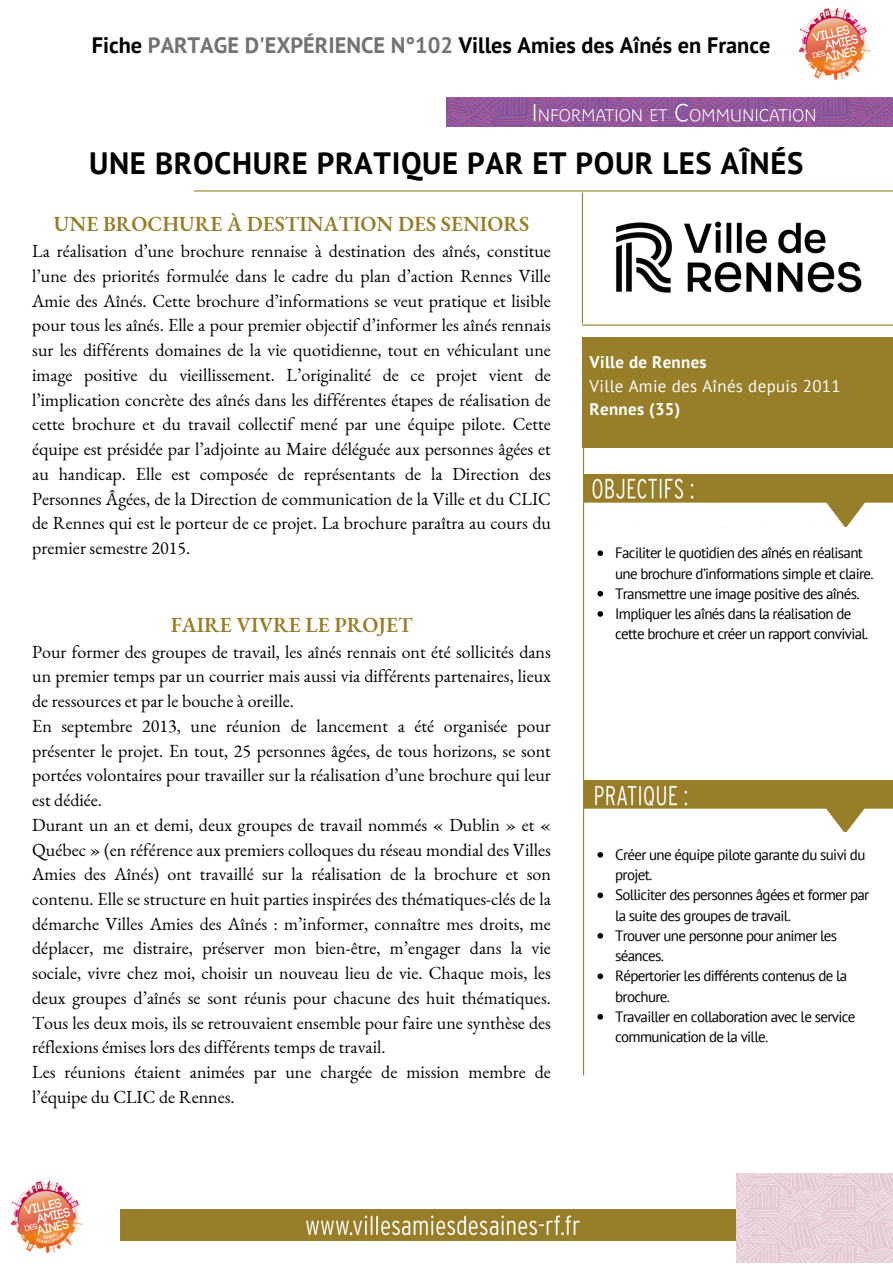
<style>
.page{position:relative;width:893px;height:1264px;background:#fff}
.page>*{position:absolute;margin:0;border:0;box-sizing:border-box;transform-origin:0 0}
.t1{font:700 30.75px "PT Sans";letter-spacing:.02em;color:#000}
.t2{font:700 22.35px "PT Sans";color:#000}
.t3{font:600 21px "EB Garamond";color:#987e28}
.t4{font:18px/24.8px "EB Garamond";color:#000;text-align:justify}
.t5{font:16.95px "PT Sans";letter-spacing:.02em;color:#fff}
.t6{font:700 16.95px "PT Sans";letter-spacing:.02em;color:#fff}
.t7{font:15px/20.2px "PT Sans";letter-spacing:-.045em;color:#000}
.s1{color:#737373}
</style>
<div class="page">
<hr style="left:583px;top:410px;width:1px;height:665px;background:#987e28">
<img style="left:120px;top:1209px;width:616px;height:31px">
<img style="left:736px;top:1173px;width:156px;height:89px">
<img style="left:584px;top:780px;width:308px;height:51px">
<img style="left:584px;top:475px;width:308px;height:51px">
<div style="left:582px;top:338px;width:310px;height:110px;background:#987e28"></div>
<hr style="left:194px;top:190px;width:698px;height:1px;background:#987e28">
<hr style="left:582px;top:193px;width:1px;height:130px;background:#987e28">
<hr style="left:582px;top:324px;width:310px;height:2px;background:#987e28">
<img style="left:12px;top:1181px;width:69px;height:71px">
<img style="left:447px;top:97px;width:445px;height:29px">
<img style="left:799px;top:9px;width:70px;height:70px">
<img style="left:584px;top:190px;width:308px;height:103px">
<svg style="left:597px;top:550px;width:6px;height:6px"></svg>
<svg style="left:597px;top:591px;width:6px;height:5px"></svg>
<svg style="left:597px;top:611px;width:6px;height:5px"></svg>
<svg style="left:597px;top:852px;width:6px;height:5px"></svg>
<svg style="left:597px;top:892px;width:6px;height:6px"></svg>
<svg style="left:597px;top:933px;width:6px;height:5px"></svg>
<svg style="left:597px;top:973px;width:6px;height:6px"></svg>
<svg style="left:597px;top:1014px;width:6px;height:5px"></svg>
<p class="t2" style="left:92px;top:31px;width:680px">Fiche <span class="s1">PARTAGE D'EXPÉRIENCE N°102</span> Villes Amies des Aînés en France</p>
<p class="t1" style="left:89px;top:143px;width:715px">UNE BROCHURE PRATIQUE PAR ET POUR LES AÎNÉS</p>
<p class="t3" style="left:54px;top:210px;width:476px">UNE BROCHURE À DESTINATION DES SENIORS</p>
<p class="t4" style="left:32px;top:238px;width:520px">La réalisation d’une brochure rennaise à destination des aînés, constitue l’une des priorités formulée dans le cadre du plan d’action Rennes Ville Amie des Aînés. Cette brochure d’informations se veut pratique et lisible pour tous les aînés. Elle a pour premier objectif d’informer les aînés rennais sur les différents domaines de la vie quotidienne, tout en véhiculant une image positive du vieillissement. L’originalité de ce projet vient de l’implication concrète des aînés dans les différentes étapes de réalisation de cette brochure et du travail collectif mené par une équipe pilote. Cette équipe est présidée par l’adjointe au Maire déléguée aux personnes âgées et au handicap. Elle est composée de représentants de la Direction des Personnes Âgées, de la Direction de communication de la Ville et du CLIC de Rennes qui est le porteur de ce projet. La brochure paraîtra au cours du premier semestre 2015.</p>
<p class="t3" style="left:171px;top:610px;width:243px">FAIRE VIVRE LE PROJET</p>
<p class="t4" style="left:32px;top:638px;width:520px">Pour former des groupes de travail, les aînés rennais ont été sollicités dans un premier temps par un courrier mais aussi via différents partenaires, lieux de ressources et par le bouche à oreille.</p>
<p class="t4" style="left:32px;top:713px;width:520px">En septembre 2013, une réunion de lancement a été organisée pour présenter le projet. En tout, 25 personnes âgées, de tous horizons, se sont portées volontaires pour travailler sur la réalisation d’une brochure qui leur est dédiée.</p>
<p class="t4" style="left:32px;top:812px;width:520px">Durant un an et demi, deux groupes de travail nommés « Dublin » et « Québec » (en référence aux premiers colloques du réseau mondial des Villes Amies des Aînés) ont travaillé sur la réalisation de la brochure et son contenu. Elle se structure en huit parties inspirées des thématiques-clés de la démarche Villes Amies des Aînés : m’informer, connaître mes droits, me déplacer, me distraire, préserver mon bien-être, m’engager dans la vie sociale, vivre chez moi, choisir un nouveau lieu de vie. Chaque mois, les deux groupes d’aînés se sont réunis pour chacune des huit thématiques.<br>Tous les deux mois, ils se retrouvaient ensemble pour faire une synthèse des réflexions émises lors des différents temps de travail.</p>
<p class="t4" style="left:32px;top:1059px;width:520px">Les réunions étaient animées par une chargée de mission membre de l’équipe du CLIC de Rennes.</p>
<p class="t6" style="left:589px;top:351px;width:119px">Ville de Rennes</p>
<p class="t5" style="left:589px;top:374px;width:252px">Ville Amie des Aînés depuis 2011</p>
<p class="t6" style="left:589px;top:398px;width:92px">Rennes (35)</p>
<p class="t7" style="left:615px;top:542px;width:260px">Faciliter le quotidien des aînés en réalisant une brochure d’informations simple et claire.</p>
<p class="t7" style="left:615px;top:583px;width:246px">Transmettre une image positive des aînés.</p>
<p class="t7" style="left:615px;top:603px;width:255px">Impliquer les aînés dans la réalisation de cette brochure et créer un rapport convivial.</p>
<p class="t7" style="left:615px;top:844px;width:252px">Créer une équipe pilote garante du suivi du projet.</p>
<p class="t7" style="left:615px;top:884px;width:256px">Solliciter des personnes âgées et former par la suite des groupes de travail.</p>
<p class="t7" style="left:615px;top:925px;width:224px">Trouver une personne pour animer les séances.</p>
<p class="t7" style="left:615px;top:965px;width:234px">Répertorier les différents contenus de la brochure.</p>
<p class="t7" style="left:615px;top:1006px;width:242px">Travailler en collaboration avec le service communication de la ville.</p>
</div>
